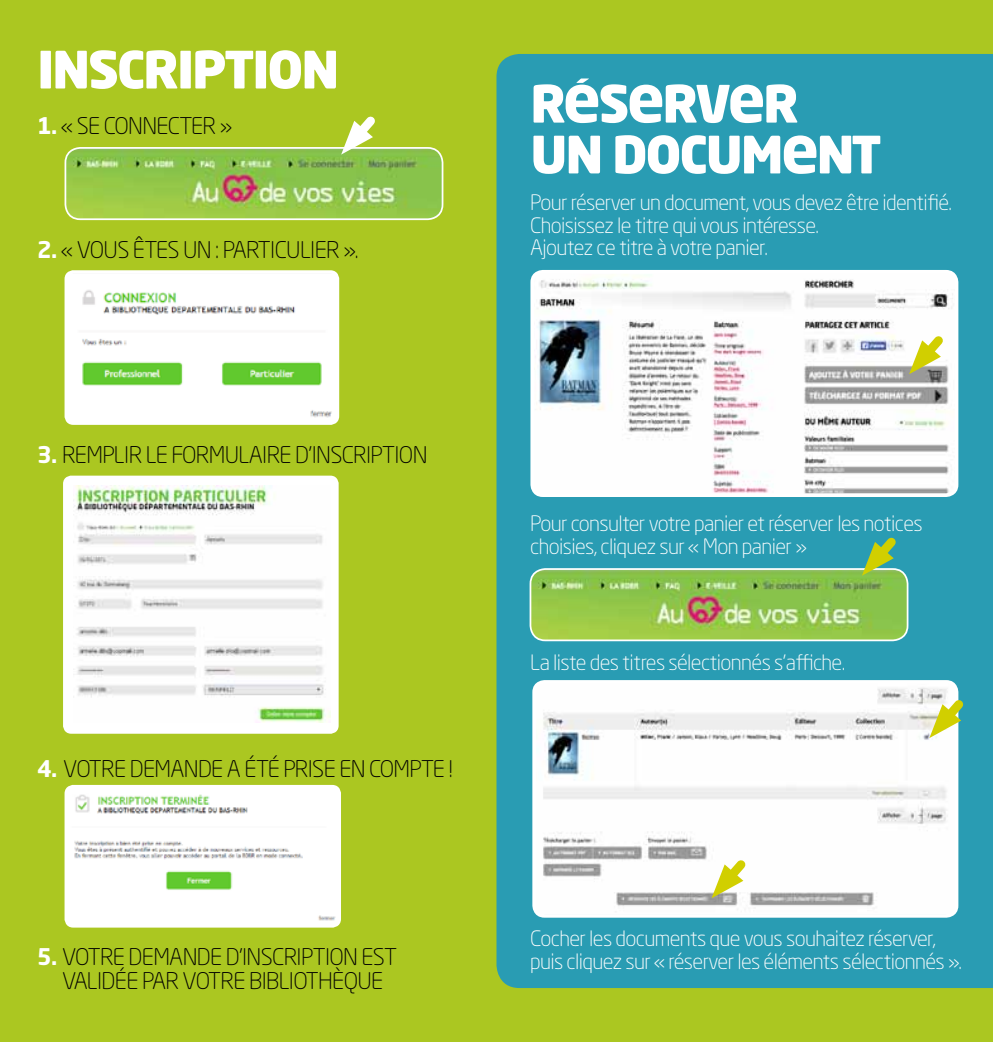
<style>
.page{position:relative;width:993px;height:1042px;background:#fff}
.page>*{position:absolute;margin:0;border:0;box-sizing:border-box;transform-origin:0 0}
.t1{font:900 50.75px/50.8px "NEO Titre";letter-spacing:-.04em;color:#fff}
.t2{font:300 22.75px/24.5px "Neo Sans Std";letter-spacing:-.03em;color:#000}
.t3{font:300 21px/22.8px "Neo Sans Std";letter-spacing:-.03em;color:#fff}
.s1{font-weight:700;color:#fff}
</style>
<div class="page">
<div style="left:0;top:0;width:992px;height:1042px;background:#abc721"></div>
<div style="left:496px;top:54px;width:496px;height:934px;background:#299cb3"></div>
<img style="left:67px;top:148px;width:375px;height:71px">
<div style="left:64px;top:147px;width:379px;height:73px;border:2px solid #fff;border-radius:15px"></div>
<svg style="left:341px;top:116px;width:42px;height:39px"></svg>
<img style="left:530px;top:569px;width:377px;height:71px">
<div style="left:529px;top:568px;width:379px;height:73px;border:2px solid #fff;border-radius:15px"></div>
<svg style="left:861px;top:530px;width:42px;height:46px;background:#69b177"></svg>
<img style="left:69px;top:275px;width:265px;height:145px">
<div style="left:64px;top:270px;width:275px;height:155px;border:4px solid #fff;border-radius:7px"></div>
<div style="left:65px;top:477px;width:272px;height:255px;background:#fff;border-radius:7px"></div>
<img style="left:74px;top:486px;width:256px;height:236px">
<div style="left:63px;top:476px;width:275px;height:258px;border:3px solid #fff;border-radius:7px"></div>
<img style="left:68px;top:789px;width:271px;height:137px">
<div style="left:64px;top:785px;width:277px;height:142px;border:3px solid #fff;border-radius:7px"></div>
<img style="left:534px;top:682px;width:421px;height:232px">
<div style="left:532px;top:680px;width:426px;height:237px;border:4px solid #fff;border-radius:10px"></div>
<img style="left:532px;top:272px;width:423px;height:223px">
<div style="left:530px;top:270px;width:428px;height:227px;border:4px solid #fff;border-radius:11px"></div>
<svg style="left:908px;top:328px;width:42px;height:46px;background:#e2e1a7"></svg>
<svg style="left:929px;top:692px;width:41px;height:46px;background:#b3d09a"></svg>
<svg style="left:711px;top:852px;width:42px;height:46px;background:#ebeab0"></svg>
<h1 class="t1" style="left:37px;top:43px;width:303px">INSCRIPTION</h1>
<p class="t2" style="left:37px;top:113px;width:196px"><span class="s1">1.</span> « Se connecter »</p>
<p class="t2" style="left:37px;top:237px;width:323px"><span class="s1">2.</span> « Vous êtes un : Particulier ».</p>
<p class="t2" style="left:37px;top:442px;width:391px"><span class="s1">3.</span> Remplir le formulaire d’inscription</p>
<p class="t2" style="left:37px;top:756px;width:417px"><span class="s1">4.</span> Votre demande a été prise en compte !</p>
<p class="t2" style="left:62px;top:944px;width:336px;text-indent:-25px"><span class="s1">5.</span> Votre demande d’inscription est validée par</p>
<p class="t2" style="left:182px;top:968px;width:202px">votre bibliothèque</p>
<h1 class="t1" style="left:530px;top:77px;width:318px">RÉSERVER<br>UN DOCUMENT</h1>
<p class="t3" style="left:530px;top:191px;width:423px">Pour réserver un document, vous devez être identifié.<br>Choisissez le titre qui vous intéresse.<br>Ajoutez ce titre à votre panier.</p>
<p class="t3" style="left:530px;top:512px;width:394px">Pour consulter votre panier et réserver les notices choisies, cliquez sur « Mon panier »</p>
<p class="t3" style="left:530px;top:651px;width:316px">La liste des titres sélectionnés s’affiche.</p>
<p class="t3" style="left:530px;top:926px;width:433px">Cocher les documents que vous souhaitez réserver, puis cliquez sur « réserver les éléments sélectionnés ».</p>
</div>
